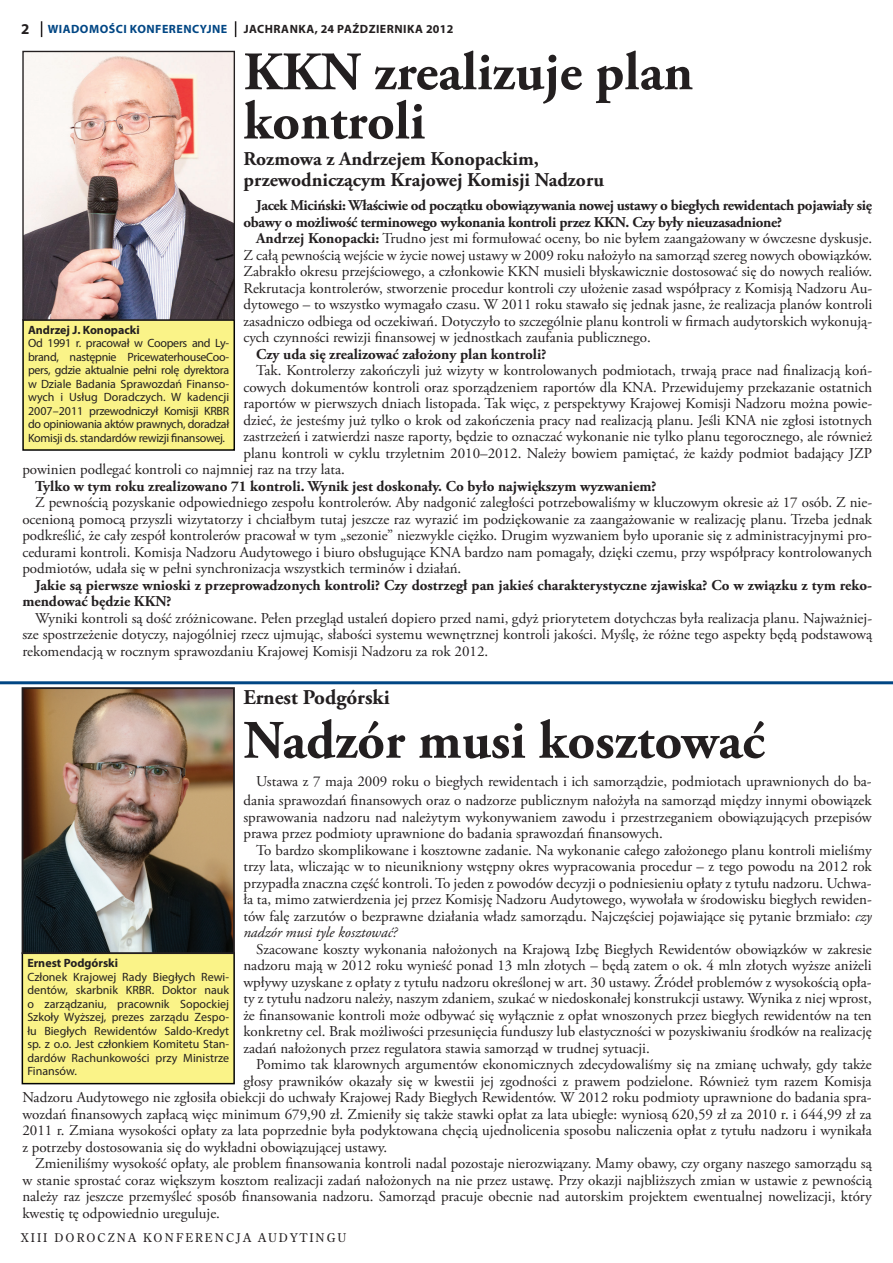
<style>
.page{position:relative;width:893px;height:1263px;background:#fff}
.page>*{position:absolute;margin:0;border:0;box-sizing:border-box;transform-origin:0 0}
.t1{font:700 54px/49.2px "Adobe Garamond Pro";color:#231f20}
.t2{font:700 21px "Adobe Garamond Pro";color:#231f20}
.t3{font:700 19.5px/21px "Adobe Garamond Pro";color:#231f20}
.t4{font:15px/16.5px "Adobe Garamond Pro";color:#231f20;text-align:justify}
.t5{font:700 15px/16.5px "Adobe Garamond Pro";color:#231f20}
.t6{font:700 15px/16.5px "Adobe Garamond Pro";letter-spacing:-.02em;color:#231f20}
.t7{font:12px/13.5px "Myriad Pro";color:#231f20;text-align:justify}
.t8{font:12px "Century Old Style Std";letter-spacing:.17em;color:#231f20}
.t9{font:700 12px "Myriad Pro";letter-spacing:.02em;color:#231f20}
.t10{font:700 12px "Myriad Pro";letter-spacing:.04em;color:#004684}
.t11{font:700 12px "Myriad Pro";letter-spacing:.04em;color:#231f20}
.t12{font:700 12px "Myriad Pro";color:#231f20}
.s1{font-size:15px;color:#231f20}
.s2{font-weight:700}
.s3{font-style:italic}
</style>
<div class="page">
<svg style="left:41px;top:21px;width:1px;height:16px"></svg>
<svg style="left:235px;top:21px;width:1px;height:16px"></svg>
<div style="left:22px;top:953px;width:212px;height:131px;background:#faf388"></div>
<div style="left:22px;top:952px;width:213px;height:132px;border:2px solid #040503"></div>
<div style="left:23px;top:320px;width:211px;height:130px;background:#faf388"></div>
<div style="left:22px;top:319px;width:213px;height:132px;border:2px solid #040503"></div>
<hr style="left:0;top:681px;width:893px;height:3px;background:#004684">
<img style="left:24px;top:53px;width:209px;height:266px">
<div style="left:22px;top:51px;width:213px;height:270px;border:1px solid #231f20"></div>
<img style="left:25px;top:690px;width:207px;height:261px">
<div style="left:22px;top:687px;width:213px;height:267px;border:2px solid #231f20"></div>
<p class="t10" style="left:21px;top:21px;width:208px"><span class="s1">2</span> WIADOMOŚCI KONFERENCYJNE</p>
<p class="t9" style="left:244px;top:21px;width:39px">Jachranka</p>
<p class="t11" style="left:315px;top:21px;width:140px">, 24 PAŹDZIERNIKA 2012</p>
<h1 class="t1" style="left:244px;top:48px;width:451px">KKN zrealizuje plan kontroli</h1>
<h3 class="t3" style="left:244px;top:149px;width:362px">Rozmowa z Andrzejem Konopackim, przewodniczącym Krajowej Komisji Nadzoru</h3>
<p class="t6" style="left:244px;top:197px;width:630px;text-indent:13px">Jacek Miciński: Właściwie od początku obowiązywania nowej ustawy o biegłych rewidentach pojawiały się obawy o możliwość terminowego wykonania kontroli przez KKN. Czy były nieuzasadnione?</p>
<p class="t4" style="left:244px;top:231px;width:630px;text-indent:13px"><span class="s2">Andrzej Konopacki:</span> Trudno jest mi formułować oceny, bo nie byłem zaangażowany w ówczesne dyskusje.<br>Z całą pewnością wejście w życie nowej ustawy w 2009 roku nałożyło na samorząd szereg nowych obowiązków.<br>Zabrakło okresu przejściowego, a członkowie KKN musieli błyskawicznie dostosować się do nowych realiów.<br>Rekrutacja kontrolerów, stworzenie procedur kontroli czy ułożenie zasad współpracy z Komisją Nadzoru Au&shy;dytowego – to wszystko wymagało czasu. W 2011 roku stawało się jednak jasne, że realizacja planów kontroli zasadniczo odbiega od oczekiwań. Dotyczyło to szczególnie planu kontroli w firmach audytorskich wykonują&shy;cych czynności rewizji finansowej w jednostkach zaufania publicznego.</p>
<p class="t5" style="left:256px;top:346px;width:292px">Czy uda się zrealizować założony plan kontroli?</p>
<p class="t4" style="left:256px;top:363px;width:617px">Tak. Kontrolerzy zakończyli już wizyty w kontrolowanych podmiotach, trwają prace nad finalizacją koń-</p>
<p class="t4" style="left:244px;top:379px;width:630px">cowych dokumentów kontroli oraz sporządzeniem raportów dla KNA. Przewidujemy przekazanie ostatnich</p>
<p class="t4" style="left:244px;top:396px;width:630px">raportów w pierwszych dniach listopada. Tak więc, z perspektywy Krajowej Komisji Nadzoru można powie-</p>
<p class="t4" style="left:244px;top:412px;width:630px">dzieć, że jesteśmy już tylko o krok od zakończenia pracy nad realizacją planu. Jeśli KNA nie zgłosi istotnych</p>
<p class="t4" style="left:244px;top:429px;width:630px">zastrzeżeń i zatwierdzi nasze raporty, będzie to oznaczać wykonanie nie tylko planu tegorocznego, ale również</p>
<p class="t4" style="left:244px;top:445px;width:630px">planu kontroli w cyklu trzyletnim 2010–2012. Należy bowiem pamiętać, że każdy podmiot badający JZP</p>
<p class="t4" style="left:22px;top:462px;width:324px">powinien podlegać kontroli co najmniej raz na trzy lata.</p>
<p class="t5" style="left:35px;top:478px;width:623px">Tylko w tym roku zrealizowano 71 kontroli. Wynik jest doskonały. Co było największym wyzwaniem?</p>
<p class="t4" style="left:22px;top:495px;width:851px;text-indent:13px">Z pewnością pozyskanie odpowiedniego zespołu kontrolerów. Aby nadgonić zaległości potrzebowaliśmy w kluczowym okresie aż 17 osób. Z nie&shy;ocenioną pomocą przyszli wizytatorzy i chciałbym tutaj jeszcze raz wyrazić im podziękowanie za zaangażowanie w realizację planu. Trzeba jednak podkreślić, że cały zespół kontrolerów pracował w tym „sezonie” niezwykle ciężko. Drugim wyzwaniem było uporanie się z administracyjnymi pro&shy;cedurami kontroli. Komisja Nadzoru Audytowego i biuro obsługujące KNA bardzo nam pomagały, dzięki czemu, przy współpracy kontrolowanych podmiotów, udała się w pełni synchronizacja wszystkich terminów i działań.</p>
<p class="t5" style="left:22px;top:577px;width:851px;text-indent:13px">Jakie są pierwsze wnioski z przeprowadzonych kontroli? Czy dostrzegł pan jakieś charakterystyczne zjawiska? Co w związku z tym reko&shy;mendować będzie KKN?</p>
<p class="t4" style="left:22px;top:610px;width:851px;text-indent:13px">Wyniki kontroli są dość zróżnicowane. Pełen przegląd ustaleń dopiero przed nami, gdyż priorytetem dotychczas była realizacja planu. Najważniej&shy;sze spostrzeżenie dotyczy, najogólniej rzecz ujmując, słabości systemu wewnętrznej kontroli jakości. Myślę, że różne tego aspekty będą podstawową rekomendacją w rocznym sprawozdaniu Krajowej Komisji Nadzoru za rok 2012.</p>
<p class="t9" style="left:28px;top:322px;width:113px">Andrzej J. Konopacki</p>
<p class="t7" style="left:28px;top:336px;width:203px">Od 1991 r. pracował w Coopers and Ly&shy;brand, następnie PricewaterhouseCoo&shy;pers, gdzie aktualnie pełni rolę dyrektora w Dziale Badania Sprawozdań Finanso&shy;wych i Usług Doradczych. W kadencji 2007–2011 przewodniczył Komisji KRBR do opiniowania aktów prawnych, doradzał Komisji ds. standardów rewizji finansowej.</p>
<h2 class="t2" style="left:243px;top:685px;width:148px">Ernest Podgórski</h2>
<h1 class="t1" style="left:243px;top:717px;width:523px">Nadzór musi kosztować</h1>
<p class="t4" style="left:243px;top:772px;width:630px;line-height:19.5px;text-align:right">Ustawa z 7 maja 2009 roku o biegłych rewidentach i ich samorządzie, podmiotach uprawnionych do ba&shy;dania sprawozdań finansowych oraz o nadzorze publicznym nałożyła na samorząd między innymi obowiązek</p>
<p class="t4" style="left:243px;top:809px;width:630px">sprawowania nadzoru nad należytym wykonywaniem zawodu i przestrzeganiem obowiązujących przepisów prawa przez podmioty uprawnione do badania sprawozdań finansowych.</p>
<p class="t4" style="left:243px;top:842px;width:630px;text-indent:13px">To bardzo skomplikowane i kosztowne zadanie. Na wykonanie całego założonego planu kontroli mieliśmy trzy lata, wliczając w to nieunikniony wstępny okres wypracowania procedur – z tego powodu na 2012 rok przypadła znaczna część kontroli. To jeden z powodów decyzji o podniesieniu opłaty z tytułu nadzoru. Uchwa&shy;ła ta, mimo zatwierdzenia jej przez Komisję Nadzoru Audytowego, wywołała w środowisku biegłych rewiden&shy;tów falę zarzutów o bezprawne działania władz samorządu. Najczęściej pojawiające się pytanie brzmiało: <span class="s3">czy nadzór musi tyle kosztować?</span></p>
<p class="t4" style="left:243px;top:941px;width:630px;text-indent:13px">Szacowane koszty wykonania nałożonych na Krajową Izbę Biegłych Rewidentów obowiązków w zakresie nadzoru mają w 2012 roku wynieść ponad 13 mln złotych – będą zatem o ok. 4 mln złotych wyższe aniżeli wpływy uzyskane z opłaty z tytułu nadzoru określonej w art. 30 ustawy. Źródeł problemów z wysokością opła&shy;ty z tytułu nadzoru należy, naszym zdaniem, szukać w niedoskonałej konstrukcji ustawy. Wynika z niej wprost, że finansowanie kontroli może odbywać się wyłącznie z opłat wnoszonych przez biegłych rewidentów na ten konkretny cel. Brak możliwości przesunięcia funduszy lub elastyczności w pozyskiwaniu środków na realizację zadań nałożonych przez regulatora stawia samorząd w trudnej sytuacji.</p>
<p class="t4" style="left:256px;top:1057px;width:617px">Pomimo tak klarownych argumentów ekonomicznych zdecydowaliśmy się na zmianę uchwały, gdy także</p>
<p class="t4" style="left:243px;top:1073px;width:630px">głosy prawników okazały się w kwestii jej zgodności z prawem podzielone. Również tym razem Komisja</p>
<p class="t4" style="left:22px;top:1090px;width:851px">Nadzoru Audytowego nie zgłosiła obiekcji do uchwały Krajowej Rady Biegłych Rewidentów. W 2012 roku podmioty uprawnione do badania spra-</p>
<p class="t4" style="left:22px;top:1106px;width:851px">wozdań finansowych zapłacą więc minimum 679,90 zł. Zmieniły się także stawki opłat za lata ubiegłe: wyniosą 620,59 zł za 2010 r. i 644,99 zł za</p>
<p class="t4" style="left:22px;top:1123px;width:851px">2011 r. Zmiana wysokości opłaty za lata poprzednie była podyktowana chęcią ujednolicenia sposobu naliczenia opłat z tytułu nadzoru i wynikała</p>
<p class="t4" style="left:22px;top:1139px;width:366px">z potrzeby dostosowania się do wykładni obowiązującej ustawy.</p>
<p class="t4" style="left:35px;top:1156px;width:838px">Zmieniliśmy wysokość opłaty, ale problem finansowania kontroli nadal pozostaje nierozwiązany. Mamy obawy, czy organy naszego samorządu są</p>
<p class="t4" style="left:22px;top:1172px;width:851px">w stanie sprostać coraz większym kosztom realizacji zadań nałożonych na nie przez ustawę. Przy okazji najbliższych zmian w ustawie z pewnością</p>
<p class="t4" style="left:22px;top:1189px;width:851px">należy raz jeszcze przemyśleć sposób finansowania nadzoru. Samorząd pracuje obecnie nad autorskim projektem ewentualnej nowelizacji, który</p>
<p class="t4" style="left:22px;top:1205px;width:199px">kwestię tę odpowiednio ureguluje.</p>
<p class="t12" style="left:27px;top:955px;width:92px">Ernest Podgórski</p>
<p class="t7" style="left:27px;top:969px;width:204px">Członek Krajowej Rady Biegłych Rewi&shy;dentów, skarbnik KRBR. Doktor nauk o zarządzaniu, pracownik Sopockiej Szkoły Wyższej, prezes zarządu Zespo&shy;łu Biegłych Rewidentów Saldo-Kredyt sp. z o.o. Jest członkiem Komitetu Stan&shy;dardów Rachunkowości przy Ministrze Finansów.</p>
<p class="t8" style="left:21px;top:1229px;width:327px">XIII DOROCZNA KONFERENCJA AUDYTINGU</p>
</div>
